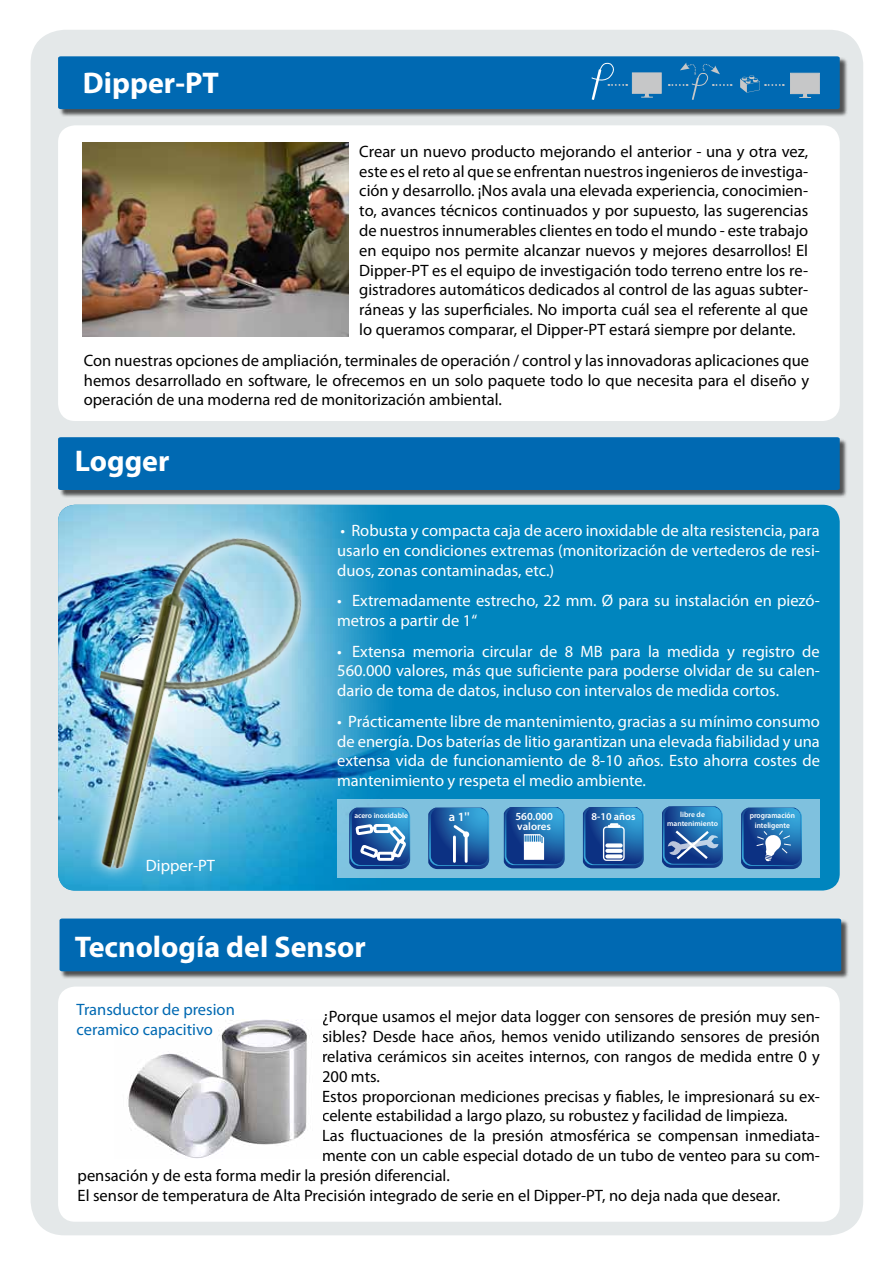
<style>
.page{position:relative;width:893px;height:1263px;background:#fff}
.page>*{position:absolute;margin:0;border:0;box-sizing:border-box;transform-origin:0 0}
.t1{font:700 30px "Myriad Pro";color:#fff}
.t2{font:16.5px/19.8px "Myriad Pro";color:#000;text-align:justify}
.t3{font:16.5px/19.8px "Myriad Pro";color:#fff;text-align:justify}
.t4{font:16.5px/19.8px "Myriad Pro";color:#0069b2}
.t5{font:600 12.6px "Myriad Pro";color:#fff}
.t6{font:600 10.8px/10.5px "Myriad Pro";color:#fff}
.t7{font:600 10.5px "Myriad Pro";color:#fff}
.t8{font:600 7.95px/9.4px "Myriad Pro";color:#fff;text-align:center;scale:.94 1}
.t9{font:600 7.5px/9.1px "Myriad Pro";color:#fff;text-align:center}
</style>
<div class="page">
<div style="left:31px;top:30px;width:832px;height:1205px;background:#e4e8e9;border-radius:34px"></div>
<div style="left:58px;top:505px;width:782px;height:385px;background:#0085be;border-radius:17px"></div>
<img style="left:333px;top:505px;width:56px;height:337px">
<div style="left:58px;top:125px;width:782px;height:296px;background:#fff;border-radius:17px"></div>
<div style="left:59px;top:57px;width:789px;height:60px;background:#000;opacity:.65"></div>
<div style="left:59px;top:438px;width:789px;height:60px;background:#000;opacity:.65"></div>
<div style="left:58px;top:437px;width:782px;height:53px;background:#0069b2"></div>
<div style="left:61px;top:919px;width:789px;height:60px;background:#000;opacity:.65"></div>
<div style="left:60px;top:918px;width:781px;height:53px;background:#0069b2"></div>
<div style="left:58px;top:986px;width:782px;height:236px;background:#fff;border-radius:17px"></div>
<svg style="left:58px;top:56px;width:782px;height:53px;background:#0a6eb3"></svg>
<svg style="left:59px;top:496px;width:274px;height:395px"></svg>
<img style="left:58px;top:505px;width:270px;height:386px">
<img style="left:83px;top:142px;width:266px;height:194px">
<div style="left:337px;top:799px;width:483px;height:79px;background:#7fc1de"></div>
<svg style="left:349px;top:808px;width:61px;height:61px;background:#457bb3"></svg>
<svg style="left:428px;top:808px;width:61px;height:61px;background:#2a67a8"></svg>
<svg style="left:504px;top:807px;width:61px;height:61px;background:#3874b0"></svg>
<svg style="left:583px;top:807px;width:61px;height:61px;background:#346fad"></svg>
<img style="left:127px;top:1019px;width:186px;height:139px">
<svg style="left:741px;top:808px;width:61px;height:61px;background:#306baa"></svg>
<svg style="left:662px;top:806px;width:61px;height:62px;background:#3670ad"></svg>
<h1 class="t1" style="left:83px;top:63px;width:137px">Dipper-PT</h1>
<p class="t2" style="left:359px;top:141px;width:450px">Crear un nuevo producto mejorando el anterior - una y otra vez, este es el reto al que se enfrentan nuestros ingenieros de investiga&shy;ción y desarrollo. ¡Nos avala una elevada experiencia, conocimien&shy;to, avances técnicos continuados y por supuesto, las sugerencias de nuestros innumerables clientes en todo el mundo - este trabajo en equipo nos permite alcanzar nuevos y mejores desarrollos! El Dipper-PT es el equipo de investigación todo terreno entre los re&shy;gistradores automáticos dedicados al control de las aguas subter&shy;ráneas y las superficiales. No importa cuál sea el referente al que lo queramos comparar, el Dipper-PT estará siempre por delante.</p>
<p class="t2" style="left:84px;top:350px;width:727px">Con nuestras opciones de ampliación, terminales de operación / control y las innovadoras aplicaciones que hemos desarrollado en software, le ofrecemos en un solo paquete todo lo que necesita para el diseño y operación de una moderna red de monitorización ambiental.</p>
<h1 class="t1" style="left:75px;top:441px;width:96px">Logger</h1>
<p class="t3" style="left:146px;top:855px;width:71px">Dipper-PT</p>
<p class="t3" style="left:337px;top:520px;width:484px">• Robusta y compacta caja de acero inoxidable de alta resistencia, para usarlo en condiciones extremas (monitorización de vertederos de resi&shy;duos, zonas contaminadas, etc.)</p>
<p class="t3" style="left:337px;top:590px;width:484px">• Extremadamente estrecho, 22 mm. Ø para su instalación en piezó&shy;metros a partir de 1“</p>
<p class="t3" style="left:337px;top:641px;width:484px">• Extensa memoria circular de 8 MB para la medida y registro de 560.000 valores, más que suficiente para poderse olvidar de su calen&shy;dario de toma de datos, incluso con intervalos de medida cortos.</p>
<p class="t3" style="left:337px;top:711px;width:484px">• Prácticamente libre de mantenimiento, gracias a su mínimo consumo de energía. Dos baterías de litio garantizan una elevada fiabilidad y una extensa vida de funcionamiento de 8-10 años. Esto ahorra costes de mantenimiento y respeta el medio ambiente.</p>
<p class="t9" style="left:354px;top:811px;width:55px">acero inoxidable</p>
<p class="t5" style="left:449px;top:809px;width:22px">a 1''</p>
<p class="t6" style="left:515px;top:811px;width:39px">560.000 valores</p>
<p class="t7" style="left:591px;top:810px;width:46px">8-10 años</p>
<p class="t9" style="left:667px;top:810px;width:52px">libre de mantenimiento</p>
<p class="t8" style="left:750px;top:810px;width:50px">programación inteligente</p>
<h1 class="t1" style="left:75px;top:927px;width:293px">Tecnología del Sensor</h1>
<p class="t4" style="left:77px;top:999px;width:160px">Transductor de presion ceramico capacitivo</p>
<p class="t2" style="left:322px;top:1007px;width:499px">¿Porque usamos el mejor data logger con sensores de presión muy sen-</p>
<p class="t2" style="left:322px;top:1026px;width:499px">sibles? Desde hace años, hemos venido utilizando sensores de presión</p>
<p class="t2" style="left:322px;top:1046px;width:499px">relativa cerámicos sin aceites internos, con rangos de medida entre 0 y</p>
<p class="t2" style="left:322px;top:1066px;width:59px">200 mts.</p>
<p class="t2" style="left:322px;top:1086px;width:499px">Estos proporcionan mediciones precisas y fiables, le impresionará su ex-</p>
<p class="t2" style="left:322px;top:1106px;width:467px">celente estabilidad a largo plazo, su robustez y facilidad de limpieza.</p>
<p class="t2" style="left:322px;top:1125px;width:499px">Las fluctuaciones de la presión atmosférica se compensan inmediata-</p>
<p class="t2" style="left:322px;top:1145px;width:499px">mente con un cable especial dotado de un tubo de venteo para su com-</p>
<p class="t2" style="left:78px;top:1165px;width:374px">pensación y de esta forma medir la presión diferencial.</p>
<p class="t2" style="left:78px;top:1185px;width:704px">El sensor de temperatura de Alta Precisión integrado de serie en el Dipper-PT, no deja nada que desear.</p>
</div>
